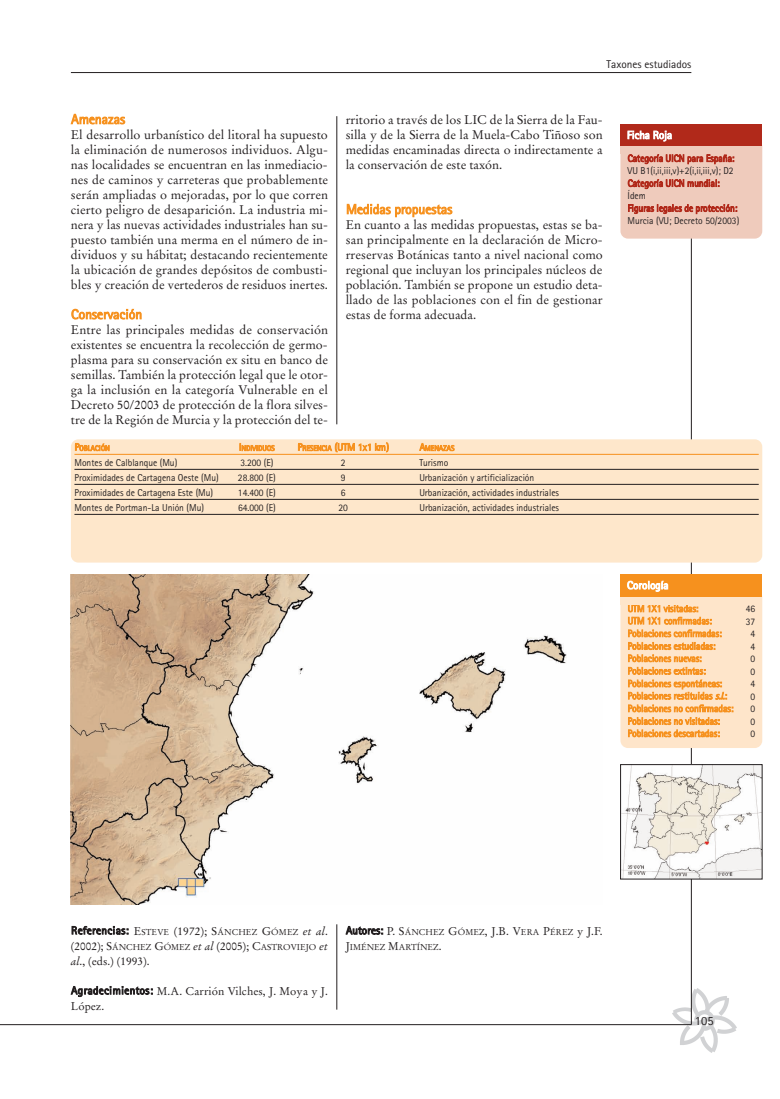
<style>
.page{position:relative;width:780px;height:1099px;background:#fff}
.page>*{position:absolute;margin:0;border:0;box-sizing:border-box;transform-origin:0 0}
.t1{font:13.75px "Rotis Sans Serif";color:#f6911e}
.t2{font:12.5px/15px "Stempel Garamond";color:#231f20;text-align:justify}
.t3{font:12.5px "Rotis Sans Serif";color:#231f20}
.t4{font:11.25px/15px "Stempel Garamond";letter-spacing:.01em;color:#231f20}
.t5{font:11.25px "Rotis Sans Serif";color:#fff}
.t6{font:11.25px "Rotis Sans Serif";color:#231f20}
.t7{font:10px "Rotis Sans Serif";color:#231f20;scale:.95 1}
.t8{font:10px "Rotis Sans Serif";color:#f6911e;scale:.95 1}
.t9{font:10px "Rotis Sans Serif";color:#b1291a;scale:.95 1}
.t10{font:10px "Rotis Sans Serif";color:#f6911e}
.t11{font:8.5px/15px "Stempel Garamond";color:#231f20}
.t12{font:7.5px "Rotis Sans Serif";color:#f6911e}
.s1{font-size:10px}
.s2{font-size:7.5px}
.s3{font-style:italic}
.s4{font-family:"Rotis Sans Serif";font-size:11.25px}
.s5{font-size:11.25px}
.s6{font-style:italic;font-size:11.25px}
.s7{font-family:"Rotis Sans Serif"}
</style>
<div class="page">
<img style="left:672px;top:988px;width:64px;height:64px">
<hr style="left:0;top:1024px;width:691px;height:1px;background:#231f20">
<hr style="left:691px;top:169px;width:1px;height:855px;background:#231f20">
<hr style="left:71px;top:72px;width:620px;height:1px;background:#231f20">
<div style="left:620px;top:139px;width:142px;height:99px;background:#efcbbc;border-radius:8px"></div>
<img style="left:71px;top:574px;width:496px;height:330px">
<div style="left:620px;top:589px;width:142px;height:159px;background:#fee5ca;border-radius:8px"></div>
<div style="left:71px;top:439px;width:691px;height:123px;background:#fee7cb;border-radius:8px"></div>
<hr style="left:336px;top:924px;width:1px;height:85px;background:#231f20">
<hr style="left:336px;top:116px;width:1px;height:308px;background:#231f20">
<hr style="left:74px;top:454px;width:684px;height:1px;background:#f6911e">
<hr style="left:74px;top:469px;width:684px;height:1px;background:#231f20">
<hr style="left:74px;top:484px;width:684px;height:1px;background:#231f20">
<hr style="left:74px;top:499px;width:684px;height:1px;background:#231f20">
<hr style="left:74px;top:514px;width:684px;height:1px;background:#231f20">
<img style="left:622px;top:766px;width:138px;height:111px">
<div style="left:620px;top:764px;width:142px;height:115px;border:1px solid #231f20"></div>
<div style="left:620px;top:574px;width:142px;height:25px;background:#f6911e"></div>
<div style="left:620px;top:597px;width:142px;height:7px;background:#fee5ca"></div>
<div style="left:620px;top:124px;width:142px;height:25px;background:#b1291a"></div>
<div style="left:620px;top:147px;width:142px;height:7px;background:#efcbbc"></div>
<p class="t6" style="left:606px;top:60px;width:86px">Taxones estudiados</p>
<p class="t1" style="left:71px;top:114px;width:55px">Amenazas</p>
<p class="t2" style="left:71px;top:128px;width:259px">El desarrollo urbanístico del litoral ha supuesto la eliminación de numerosos individuos. Algu&shy;nas localidades se encuentran en las inmediacio&shy;nes de caminos y carreteras que probablemente serán ampliadas o mejoradas, por lo que corren cierto peligro de desaparición. La industria mi&shy;nera y las nuevas actividades industriales han su&shy;puesto también una merma en el número de in&shy;dividuos y su hábitat; destacando recientemente la ubicación de grandes depósitos de combusti&shy;bles y creación de vertederos de residuos inertes.</p>
<p class="t1" style="left:71px;top:309px;width:73px">Conservación</p>
<p class="t2" style="left:71px;top:323px;width:259px">Entre las principales medidas de conservación existentes se encuentra la recolección de germo&shy;plasma para su conservación ex situ en banco de semillas. También la protección legal que le otor&shy;ga la inclusión en la categoría Vulnerable en el Decreto 50/2003 de protección de la flora silves&shy;tre de la Región de Murcia y la protección del te-</p>
<p class="t2" style="left:345px;top:113px;width:258px">rritorio a través de los LIC de la Sierra de la Fau&shy;silla y de la Sierra de la Muela-Cabo Tiñoso son medidas encaminadas directa o indirectamente a la conservación de este taxón.</p>
<p class="t1" style="left:346px;top:204px;width:108px">Medidas propuestas</p>
<p class="t2" style="left:345px;top:218px;width:259px">En cuanto a las medidas propuestas, estas se ba&shy;san principalmente en la declaración de Micro&shy;rreservas Botánicas tanto a nivel nacional como regional que incluyan los principales núcleos de población. También se propone un estudio deta&shy;llado de las poblaciones con el fin de gestionar estas de forma adecuada.</p>
<p class="t5" style="left:627px;top:131px;width:47px">Ficha Roja</p>
<p class="t9" style="left:627px;top:155px;width:114px">Categoría UICN para España:</p>
<p class="t7" style="left:627px;top:167px;width:113px">VU B1(i,ii,iii,v)+2(i,ii,iii,v); D2</p>
<p class="t9" style="left:627px;top:180px;width:98px">Categoría UICN mundial:</p>
<p class="t7" style="left:627px;top:192px;width:21px">Ídem</p>
<p class="t9" style="left:627px;top:205px;width:117px">Figuras legales de protección:</p>
<p class="t7" style="left:627px;top:217px;width:119px">Murcia (VU; Decreto 50/2003)</p>
<p class="t12" style="left:75px;top:445px;width:37px"><span class="s1">P</span>OBLACIÓN</p>
<p class="t12" style="left:239px;top:445px;width:37px"><span class="s1">I</span>NDIVIDUOS</p>
<p class="t10" style="left:297px;top:443px;width:93px">P<span class="s2">RESENCIA</span> (UTM 1<span class="s2">X</span>1 km)</p>
<p class="t12" style="left:419px;top:445px;width:37px"><span class="s1">A</span>MENAZAS</p>
<p class="t7" style="left:74px;top:458px;width:110px">Montes de Calblanque (Mu)</p>
<p class="t7" style="left:240px;top:458px;width:36px">3.200 (E)</p>
<p class="t7" style="left:341px;top:458px;width:7px">2</p>
<p class="t7" style="left:419px;top:458px;width:32px">Turismo</p>
<p class="t7" style="left:74px;top:473px;width:153px">Proximidades de Cartagena Oeste (Mu)</p>
<p class="t7" style="left:238px;top:473px;width:41px">28.800 (E)</p>
<p class="t7" style="left:341px;top:473px;width:7px">9</p>
<p class="t7" style="left:419px;top:473px;width:122px">Urbanización y artificialización</p>
<p class="t7" style="left:74px;top:488px;width:148px">Proximidades de Cartagena Este (Mu)</p>
<p class="t7" style="left:238px;top:488px;width:41px">14.400 (E)</p>
<p class="t7" style="left:341px;top:488px;width:6px">6</p>
<p class="t7" style="left:419px;top:488px;width:149px">Urbanización, actividades industriales</p>
<p class="t7" style="left:74px;top:503px;width:138px">Montes de Portman-La Unión (Mu)</p>
<p class="t7" style="left:238px;top:503px;width:41px">64.000 (E)</p>
<p class="t7" style="left:338px;top:503px;width:12px">20</p>
<p class="t7" style="left:419px;top:503px;width:149px">Urbanización, actividades industriales</p>
<p class="t5" style="left:627px;top:581px;width:43px">Corología</p>
<p class="t8" style="left:627px;top:605px;width:76px">UTM 1X1 visitadas:</p>
<p class="t7" style="left:745px;top:605px;width:11px">46</p>
<p class="t8" style="left:627px;top:617px;width:90px">UTM 1X1 confirmadas:</p>
<p class="t7" style="left:745px;top:617px;width:11px">37</p>
<p class="t8" style="left:627px;top:630px;width:100px">Poblaciones confirmadas:</p>
<p class="t7" style="left:750px;top:630px;width:6px">4</p>
<p class="t8" style="left:627px;top:642px;width:94px">Poblaciones estudiadas:</p>
<p class="t7" style="left:750px;top:642px;width:6px">4</p>
<p class="t8" style="left:627px;top:655px;width:79px">Poblaciones nuevas:</p>
<p class="t7" style="left:750px;top:655px;width:6px">0</p>
<p class="t8" style="left:627px;top:667px;width:84px">Poblaciones extintas:</p>
<p class="t7" style="left:750px;top:667px;width:6px">0</p>
<p class="t8" style="left:627px;top:680px;width:101px">Poblaciones espontáneas:</p>
<p class="t7" style="left:750px;top:680px;width:6px">4</p>
<p class="t8" style="left:627px;top:692px;width:106px">Poblaciones restituidas <span class="s3">s.l</span>.:</p>
<p class="t7" style="left:750px;top:692px;width:6px">0</p>
<p class="t8" style="left:627px;top:705px;width:113px">Poblaciones no confirmadas:</p>
<p class="t7" style="left:750px;top:705px;width:6px">0</p>
<p class="t8" style="left:627px;top:717px;width:99px">Poblaciones no visitadas:</p>
<p class="t7" style="left:750px;top:717px;width:6px">0</p>
<p class="t8" style="left:627px;top:730px;width:99px">Poblaciones descartadas:</p>
<p class="t7" style="left:750px;top:730px;width:6px">0</p>
<p class="t11" style="left:71px;top:924px;width:258px"><span class="s4">Referencias:</span> <span class="s5">E</span>STEVE <span class="s5">(1972); S</span>ÁNCHEZ <span class="s5">G</span>ÓMEZ <span class="s6">et al</span><span class="s5">. (2002); S</span>ÁNCHEZ <span class="s5">G</span>ÓMEZ <span class="s6">et al</span> <span class="s5">(2005); C</span>ASTROVIEJO <span class="s6">et</span></p>
<p class="t4" style="left:71px;top:954px;width:80px"><span class="s3">al</span>., (eds.) (1993).</p>
<p class="t4" style="left:71px;top:984px;width:258px"><span class="s7">Agradecimientos:</span> M.A. Carrión Vilches, J. Moya y J.<br>López.</p>
<p class="t11" style="left:345px;top:924px;width:258px"><span class="s4">Autores:</span> <span class="s5">P. S</span>ÁNCHEZ <span class="s5">G</span>ÓMEZ<span class="s5">, J.B. V</span>ERA <span class="s5">P</span>ÉREZ <span class="s5">y J.F.<br>J</span>IMÉNEZ <span class="s5">M</span>ARTÍNEZ<span class="s5">.</span></p>
<p class="t3" style="left:694px;top:1015px;width:20px">105</p>
</div>
